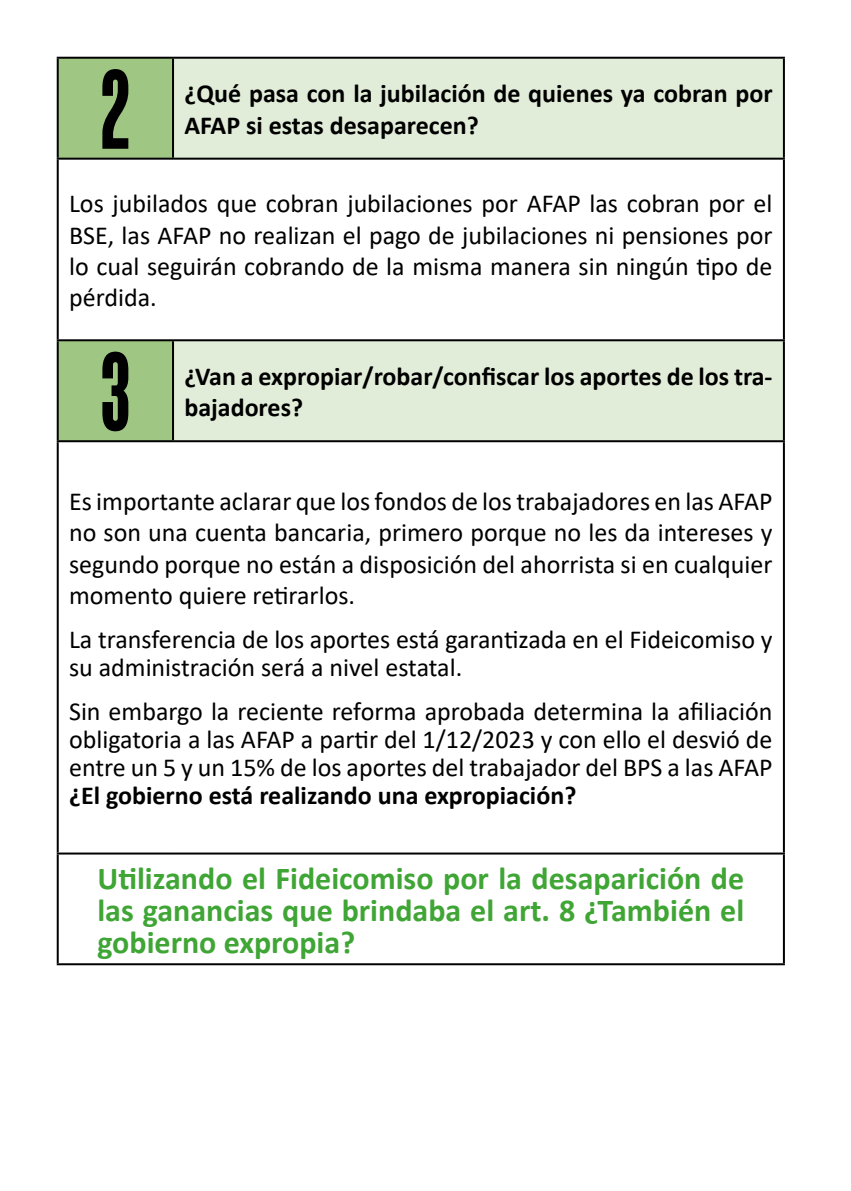
<style>
.page{position:relative;width:851px;height:1191px;background:#fff}
.page>*{position:absolute;margin:0;border:0;box-sizing:border-box;transform-origin:0 0}
.t1{font:700 96px "Steelfish";color:#000}
.t2{font:700 32px/32px "Calibri";color:#3fa535;text-align:justify}
.t3{font:26px/31.2px "Calibri";color:#000;text-align:justify}
.t4{font:700 26px/31.2px "Calibri";color:#000}
</style>
<div class="page">
<svg style="left:59px;top:59px;width:113px;height:381px;fill:#9fc783"></svg>
<svg style="left:174px;top:59px;width:608px;height:381px;fill:#e2edd9"></svg>
<hr style="left:57px;top:57px;width:116px;height:2px;background:#000">
<hr style="left:57px;top:59px;width:2px;height:99px;background:#000">
<hr style="left:173px;top:57px;width:611px;height:2px;background:#000">
<hr style="left:172px;top:59px;width:2px;height:99px;background:#000">
<hr style="left:782px;top:59px;width:2px;height:99px;background:#000">
<hr style="left:57px;top:158px;width:116px;height:2px;background:#000">
<hr style="left:57px;top:160px;width:2px;height:179px;background:#000">
<hr style="left:173px;top:158px;width:611px;height:2px;background:#000">
<hr style="left:782px;top:160px;width:2px;height:179px;background:#000">
<hr style="left:57px;top:339px;width:116px;height:2px;background:#000">
<hr style="left:57px;top:341px;width:2px;height:99px;background:#000">
<hr style="left:173px;top:339px;width:611px;height:2px;background:#000">
<hr style="left:172px;top:341px;width:2px;height:99px;background:#000">
<hr style="left:782px;top:341px;width:2px;height:99px;background:#000">
<hr style="left:57px;top:440px;width:116px;height:2px;background:#000">
<hr style="left:57px;top:442px;width:2px;height:410px;background:#000">
<hr style="left:173px;top:440px;width:611px;height:2px;background:#000">
<hr style="left:782px;top:442px;width:2px;height:410px;background:#000">
<hr style="left:57px;top:852px;width:116px;height:2px;background:#000">
<hr style="left:57px;top:854px;width:2px;height:109px;background:#000">
<hr style="left:173px;top:852px;width:611px;height:2px;background:#000">
<hr style="left:782px;top:854px;width:2px;height:109px;background:#000">
<hr style="left:57px;top:963px;width:116px;height:2px;background:#000">
<hr style="left:173px;top:963px;width:611px;height:2px;background:#000">
<h1 class="t1" style="left:99px;top:55px;width:34px">2</h1>
<p class="t4" style="left:184px;top:78px;width:589px">¿Qué pasa con la jubilación de quienes ya cobran por<br>AFAP si estas desaparecen?</p>
<p class="t3" style="left:69px;top:187px;width:704px">Los jubilados que cobran jubilaciones por AFAP las cobran por el BSE, las AFAP no realizan el pago de jubilaciones ni pensiones por lo cual seguirán cobrando de la misma manera sin ningún tipo de pérdida.</p>
<h1 class="t1" style="left:99px;top:338px;width:34px">3</h1>
<p class="t4" style="left:184px;top:360px;width:589px">¿Van a expropiar/robar/confiscar los aportes de los tra&shy;bajadores?</p>
<p class="t3" style="left:69px;top:485px;width:705px">Es importante aclarar que los fondos de los trabajadores en las AFAP no son una cuenta bancaria, primero porque no les da intereses y segundo porque no están a disposición del ahorrista si en cualquier momento quiere retirarlos.</p>
<p class="t3" style="left:69px;top:624px;width:704px;line-height:28px">La transferencia de los aportes está garantizada en el Fideicomiso y su administración será a nivel estatal.</p>
<p class="t3" style="left:69px;top:696px;width:705px;line-height:28px">Sin embargo la reciente reforma aprobada determina la afiliación obligatoria a las AFAP a partir del 1/12/2023 y con ello el desvió de entre un 5 y un 15% de los aportes del trabajador del BPS a las AFAP</p>
<p class="t4" style="left:69px;top:779px;width:508px">¿El gobierno está realizando una expropiación?</p>
<p class="t2" style="left:97px;top:862px;width:648px">Utilizando el Fideicomiso por la desaparición de las ganancias que brindaba el art. 8 ¿También el gobierno expropia?</p>
</div>
